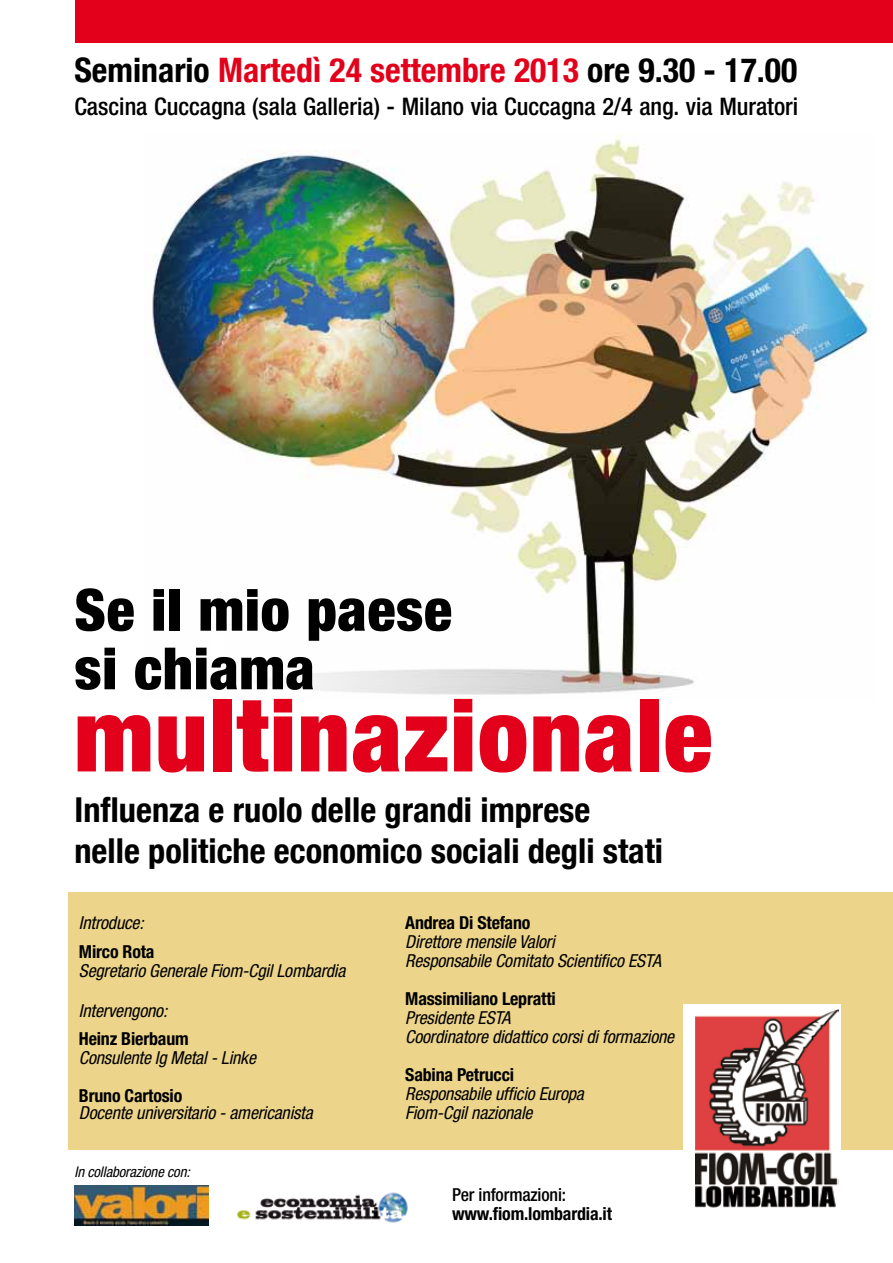
<style>
.page{position:relative;width:893px;height:1263px;background:#fff}
.page>*{position:absolute;margin:0;border:0;box-sizing:border-box;transform-origin:0 0}
.t1{font:900 condensed 101.55px "Helvetica Neue";letter-spacing:.015em;color:#e2001a}
.t2{font:900 condensed 58.35px/58.5px "Helvetica Neue";letter-spacing:.015em;color:#000}
.t3{font:700 condensed 34.35px/40.3px "Helvetica Neue";color:#000}
.t4{font:700 condensed 33.75px "Helvetica Neue";color:#000}
.t5{font:500 condensed 24.3px "Helvetica Neue LT Std";color:#000}
.t6{font:italic condensed 17.85px/18.9px "Helvetica Neue LT Std";letter-spacing:-.01em;color:#000}
.t7{font:700 condensed 17.85px "Helvetica Neue LT Std";letter-spacing:-.01em;color:#000}
.t8{font:500 condensed 17.85px "Helvetica Neue LT Std";letter-spacing:-.01em;color:#000}
.t9{font:italic condensed 14.7px "Helvetica Neue LT Std";letter-spacing:-.01em;color:#000}
.s1{color:#e2001a}
</style>
<div class="page">
<div style="left:68px;top:892px;width:825px;height:257px;background:#ecd48b"></div>
<img style="left:152px;top:133px;width:719px;height:560px">
<div style="left:684px;top:1004px;width:157px;height:212px;background:#fff"></div>
<img style="left:696px;top:1009px;width:143px;height:199px">
<img style="left:237px;top:1192px;width:171px;height:31px">
<img style="left:74px;top:1185px;width:135px;height:40px">
<div style="left:76px;top:0;width:817px;height:42px;background:#e2001a"></div>
<div style="left:212px;top:634px;width:379px;height:181px;background:#fff"></div>
<h3 class="t4" style="left:74px;top:42px;width:724px">Seminario <span class="s1">Martedì 24 settembre 2013</span> ore 9.30 - 17.00</h3>
<h3 class="t5" style="left:74px;top:92px;width:725px">Cascina Cuccagna (sala Galleria) - Milano via Cuccagna 2/4 ang. via Muratori</h3>
<h2 class="t2" style="left:74px;top:577px;width:379px">Se il mio paese si chiama</h2>
<h1 class="t1" style="left:74px;top:652px;width:639px">multinazionale</h1>
<h3 class="t3" style="left:74px;top:787px;width:590px">Influenza e ruolo delle grandi imprese nelle politiche economico sociali degli stati</h3>
<p class="t6" style="left:79px;top:913px;width:66px">Introduce:</p>
<p class="t7" style="left:79px;top:941px;width:77px">Mirco Rota</p>
<p class="t6" style="left:79px;top:962px;width:268px">Segretario Generale Fiom-Cgil Lombardia</p>
<p class="t6" style="left:79px;top:1002px;width:90px">Intervengono:</p>
<p class="t7" style="left:79px;top:1027px;width:111px">Heinz Bierbaum</p>
<p class="t6" style="left:79px;top:1048px;width:179px">Consulente Ig Metal - Linke</p>
<p class="t7" style="left:79px;top:1084px;width:105px">Bruno Cartosio</p>
<p class="t6" style="left:79px;top:1103px;width:235px">Docente universitario - americanista</p>
<p class="t9" style="left:74px;top:1163px;width:117px">In collaborazione con:</p>
<p class="t7" style="left:405px;top:912px;width:127px">Andrea Di Stefano</p>
<p class="t6" style="left:405px;top:932px;width:257px">Direttore mensile Valori<br>Responsabile Comitato Scientifico ESTA</p>
<p class="t7" style="left:405px;top:988px;width:152px">Massimiliano Lepratti</p>
<p class="t6" style="left:405px;top:1008px;width:270px">Presidente ESTA<br>Coordinatore didattico corsi di formazione</p>
<p class="t7" style="left:405px;top:1063px;width:110px">Sabina Petrucci</p>
<p class="t6" style="left:405px;top:1084px;width:180px">Responsabile ufficio Europa<br>Fiom-Cgil nazionale</p>
<p class="t8" style="left:452px;top:1184px;width:116px">Per informazioni:</p>
<p class="t7" style="left:452px;top:1202px;width:161px">www.fiom.lombardia.it</p>
</div>
